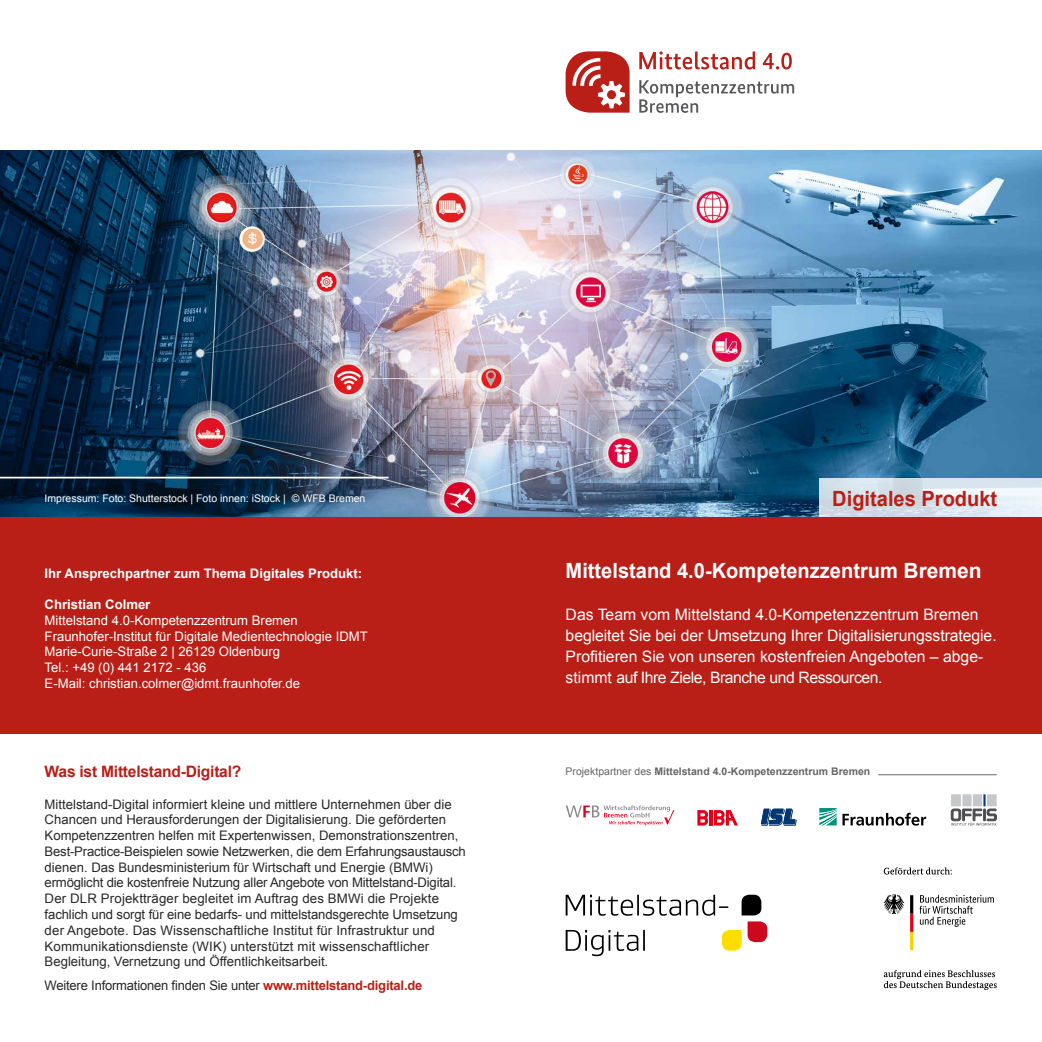
<style>
.page{position:relative;width:1042px;height:1042px;background:#fff}
.page>*{position:absolute;margin:0;border:0;box-sizing:border-box;transform-origin:0 0}
.t1{font:700 21px "Arial";color:#fff;scale:.96 1}
.t2{font:700 21px "Arial";color:#b91f17;scale:.96 1}
.t3{font:15.75px/21px "Arial";color:#fff}
.t4{font:700 15.75px "Arial";letter-spacing:-.015em;color:#b91f17}
.t5{font:13.12px/15.8px "Arial";color:#282829}
.t6{font:13.12px/15.8px "Arial";color:#fff}
.t7{font:700 13.12px "Arial";color:#fff}
.t8{font:10.5px "Arial";color:#fff}
.t9{font:700 10.5px "Arial";color:#666}
.s1{font-weight:700;color:#b91f17}
.s2{font-weight:400}
</style>
<div class="page">
<img style="left:0;top:150px;width:1042px;height:367px">
<div style="left:0;top:517px;width:1042px;height:216px;background:#b91f17"></div>
<hr style="left:0;top:477px;width:388px;height:1px;background:#fff">
<svg style="left:820px;top:478px;width:222px;height:39px;background:#d9e4ec"></svg>
<svg style="left:566px;top:930px;width:79px;height:26px"></svg>
<svg style="left:566px;top:895px;width:162px;height:21px"></svg>
<svg style="left:741px;top:895px;width:20px;height:20px"></svg>
<svg style="left:722px;top:930px;width:19px;height:20px"></svg>
<svg style="left:747px;top:921px;width:20px;height:21px"></svg>
<hr style="left:878px;top:774px;width:118px;height:1px;background:#666">
<svg style="left:566px;top:805px;width:108px;height:20px"></svg>
<hr style="left:709px;top:810px;width:3px;height:15px;background:#e2001a">
<svg style="left:714px;top:810px;width:24px;height:15px"></svg>
<svg style="left:697px;top:810px;width:11px;height:15px"></svg>
<svg style="left:761px;top:809px;width:35px;height:16px"></svg>
<svg style="left:819px;top:808px;width:17px;height:17px"></svg>
<svg style="left:842px;top:813px;width:84px;height:12px"></svg>
<svg style="left:951px;top:794px;width:45px;height:31px"></svg>
<svg style="left:639px;top:51px;width:153px;height:18px"></svg>
<svg style="left:639px;top:80px;width:155px;height:33px"></svg>
<svg style="left:565px;top:51px;width:64px;height:62px"></svg>
<svg style="left:884px;top:867px;width:68px;height:7px"></svg>
<svg style="left:884px;top:970px;width:112px;height:20px"></svg>
<svg style="left:883px;top:894px;width:21px;height:20px"></svg>
<svg style="left:910px;top:895px;width:3px;height:55px"></svg>
<svg style="left:919px;top:895px;width:75px;height:32px"></svg>
<p class="t8" style="left:45px;top:491px;width:322px">Impressum: Foto: Shutterstock | Foto innen: iStock | © WFB Bremen</p>
<p class="t7" style="left:45px;top:564px;width:319px">Ihr Ansprechpartner zum Thema Digitales Produkt:</p>
<p class="t7" style="left:45px;top:596px;width:107px">Christian Colmer</p>
<p class="t6" style="left:45px;top:612px;width:325px">Mittelstand 4.0-Kompetenzzentrum Bremen Fraunhofer-Institut für Digitale Medientechnologie IDMT Marie-Curie-Straße 2 | 26129 Oldenburg<br>Tel.: +49 (0) 441 2172 - 436<br>E-Mail: christian.colmer@idmt.fraunhofer.de</p>
<p class="t4" style="left:45px;top:761px;width:198px">Was ist Mittelstand-Digital?</p>
<p class="t5" style="left:45px;top:796px;width:423px">Mittelstand-Digital informiert kleine und mittlere Unternehmen über die Chancen und Herausforderungen der Digitalisierung. Die geförderten Kompetenzzentren helfen mit Expertenwissen, Demonstrationszentren, Best-Practice-Beispielen sowie Netzwerken, die dem Erfahrungsaustausch dienen. Das Bundesministerium für Wirtschaft und Energie (BMWi) ermöglicht die kostenfreie Nutzung aller Angebote von Mittelstand-Digital.<br>Der DLR Projektträger begleitet im Auftrag des BMWi die Projekte fachlich und sorgt für eine bedarfs- und mittelstandsgerechte Umsetzung der Angebote. Das Wissenschaftliche Institut für Infrastruktur und Kommunikationsdienste (WIK) unterstützt mit wissenschaftlicher Begleitung, Vernetzung und Öffentlichkeitsarbeit.</p>
<p class="t5" style="left:45px;top:977px;width:379px">Weitere Informationen finden Sie unter <span class="s1">www.mittelstand-digital.de</span></p>
<h1 class="t2" style="left:832px;top:484px;width:173px">Digitales Produkt</h1>
<h1 class="t1" style="left:566px;top:556px;width:435px">Mittelstand 4.0-Kompetenzzentrum Bremen</h1>
<p class="t3" style="left:566px;top:604px;width:432px">Das Team vom Mittelstand 4.0-Kompetenzzentrum Bremen begleitet Sie bei der Umsetzung Ihrer Digitalisierungsstrategie.<br>Profitieren Sie von unseren kostenfreien Angeboten – abge&shy;stimmt auf Ihre Ziele, Branche und Ressourcen.</p>
<p class="t9" style="left:566px;top:764px;width:306px"><span class="s2">Projektpartner des</span> Mittelstand 4.0-Kompetenzzentrum Bremen</p>
</div>
